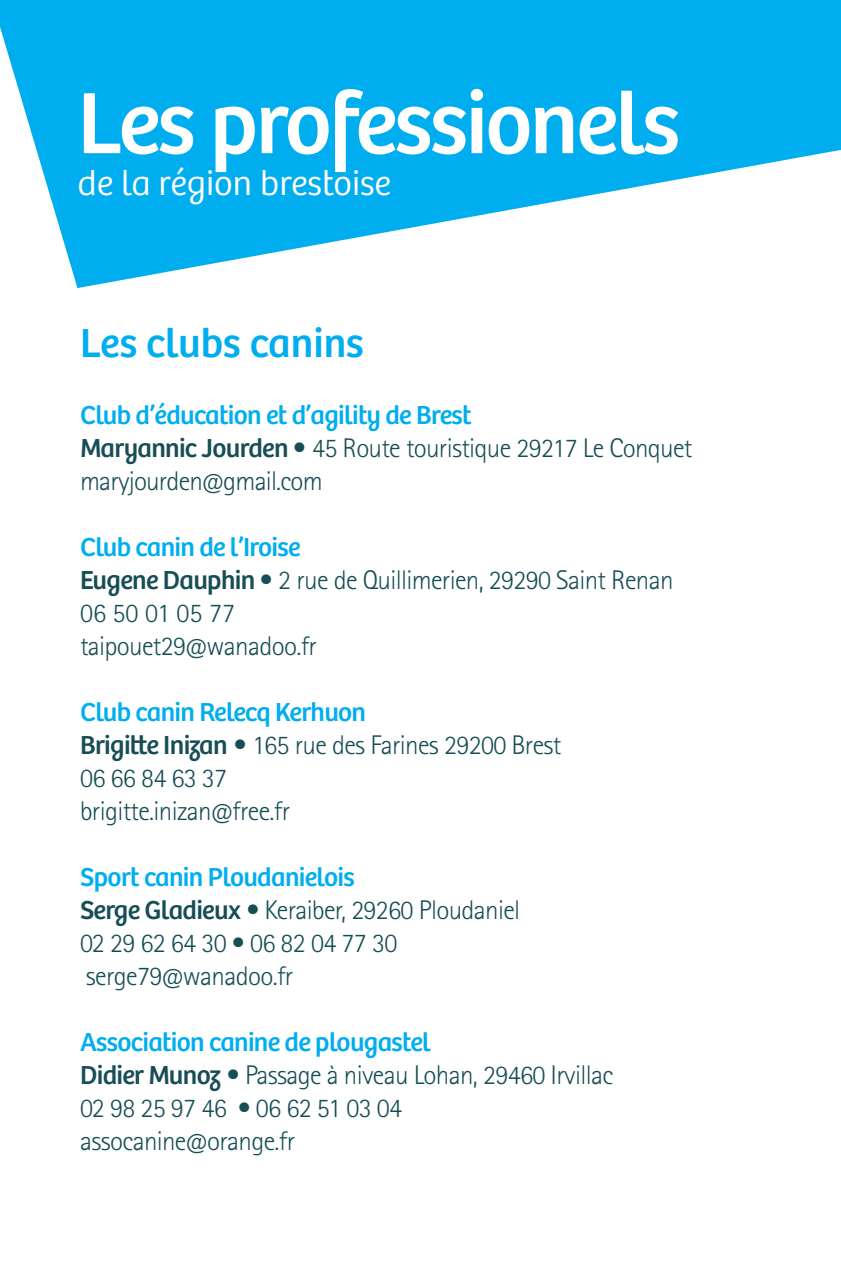
<style>
.page{position:relative;width:841px;height:1266px;background:#fff}
.page>*{position:absolute;margin:0;border:0;box-sizing:border-box;transform-origin:0 0}
.t1{font:90px "Bree";letter-spacing:-.025em;color:#fff}
.t2{font:42px "Bree";color:#00aeef}
.t3{font:300 36px "Bree";color:#fff}
.t4{font:300 27px/33px "Rotis Sans Serif Pro";letter-spacing:-.025em;color:#174e55}
.t5{font:27px "Bree";letter-spacing:-.025em;color:#00aeef}
.s1{font-family:"Bree";font-weight:400}
.s2{font-weight:400}
</style>
<div class="page">
<svg style="left:0;top:0;width:840px;height:288px;fill:#00aeef"></svg>
<h1 class="t1" style="left:77px;top:70px;width:604px">Les professionels</h1>
<h3 class="t3" style="left:77px;top:163px;width:315px">de la région brestoise</h3>
<h2 class="t2" style="left:80px;top:319px;width:285px">Les clubs canins</h2>
<p class="t5" style="left:80px;top:399px;width:393px">Club d’éducation et d’agility de Brest</p>
<p class="t4" style="left:80px;top:431px;width:613px"><span class="s1">Maryannic Jourden</span> <span class="s2">•</span> 45 Route touristique 29217 Le Conquet maryjourden@gmail.com</p>
<p class="t5" style="left:80px;top:531px;width:222px">Club canin de l’Iroise</p>
<p class="t4" style="left:80px;top:563px;width:595px"><span class="s1">Eugene Dauphin</span> <span class="s2">•</span> 2 rue de Quillimerien, 29290 Saint Renan<br>06 50 01 05 77<br>taipouet29@wanadoo.fr</p>
<p class="t5" style="left:80px;top:696px;width:287px">Club canin Relecq Kerhuon</p>
<p class="t4" style="left:80px;top:728px;width:482px"><span class="s1">Brigitte Inizan</span> <span class="s2">•</span> 165 rue des Farines 29200 Brest<br>06 66 84 63 37<br>brigitte.inizan@free.fr</p>
<p class="t5" style="left:80px;top:860px;width:276px">Sport canin Ploudanielois</p>
<p class="t4" style="left:80px;top:893px;width:441px"><span class="s1">Serge Gladieux</span> • Keraiber, 29260 Ploudaniel<br>02 29 62 64 30 • 06 82 04 77 30 serge79@wanadoo.fr</p>
<p class="t5" style="left:80px;top:1025px;width:352px">Association canine de plougastel</p>
<p class="t4" style="left:80px;top:1058px;width:534px"><span class="s1">Didier Munoz</span> <span class="s2">•</span> Passage à niveau Lohan, 29460 Irvillac<br>02 98 25 97 46 • 06 62 51 03 04 assocanine@orange.fr</p>
</div>
